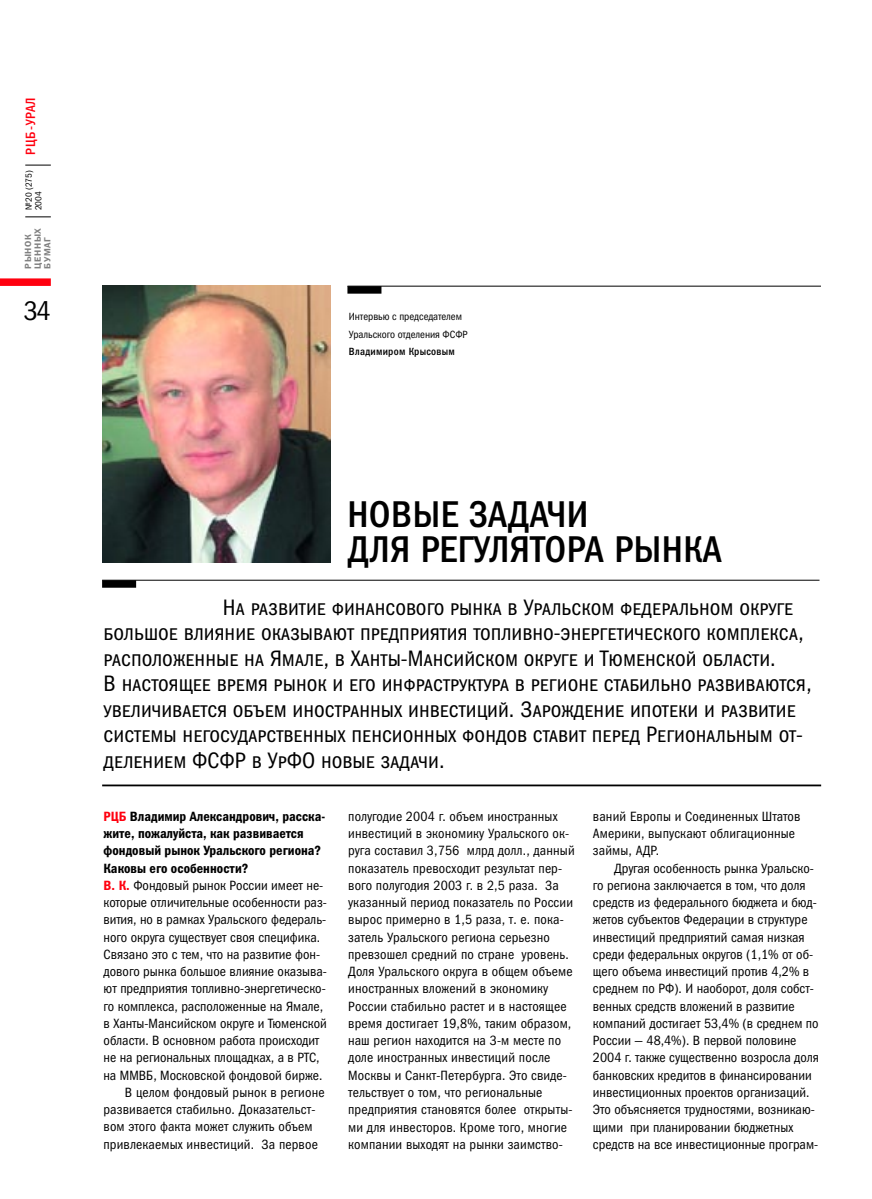
<style>
.page{position:relative;width:872px;height:1199px;background:#fff}
.page>*{position:absolute;margin:0;border:0;box-sizing:border-box;transform-origin:0 0}
.t1{font:37.5px/34.5px "Franklin Gothic Medi Cond C";letter-spacing:.01em;color:#000}
.t2{font:27px "Franklin Gothic Book Cond C";color:#000}
.t3{font:22.5px/25.5px "Franklin Gothic Book Cond SCC";color:#000}
.t4{font:13.5px/17.2px "Franklin Gothic Book Cond C";color:#000}
.t5{font:13.5px/17.2px "Franklin Gothic Demi Cond C";color:#000}
.t6{font:13.5px "Franklin Gothic Medi Cond C";letter-spacing:.05em;color:#ff000f}
.t7{font:10.5px/17.2px "Franklin Gothic Book Cond C";color:#000}
.t8{font:10.5px "Franklin Gothic Medi Cond C";letter-spacing:.025em;color:#000}
.t9{font:9px/9.8px "Franklin Gothic Demi C";letter-spacing:.06em;color:#808080}
.t10{font:9px/9.8px "Franklin Gothic Book Cond C";color:#000}
.s1{color:#ff000f}
.s2{font-family:"Franklin Gothic Demi Cond C";color:#ff000f}
</style>
<div class="page">
<div style="left:0;top:278px;width:51px;height:8px;background:#ff000f"></div>
<svg style="left:25px;top:217px;width:26px;height:1px"></svg>
<svg style="left:25px;top:165px;width:26px;height:1px"></svg>
<img style="left:102px;top:286px;width:228px;height:276px">
<div style="left:347px;top:286px;width:34px;height:8px;background:#000"></div>
<hr style="left:347px;top:286px;width:474px;height:1px;background:#000">
<hr style="left:102px;top:784px;width:719px;height:2px;background:#000">
<div style="left:102px;top:580px;width:34px;height:7px;background:#000"></div>
<hr style="left:102px;top:580px;width:717px;height:1px;background:#000">
<p class="t6" style="left:26px;top:154px;width:59px;rotate:-90deg">РЦБ-УРАЛ</p>
<p class="t10" style="left:25px;top:210px;width:42px;rotate:-90deg">№20 (275)<br>2004</p>
<p class="t9" style="left:24px;top:269px;width:42px;rotate:-90deg">РЫНОК<br>ЦЕННЫХ<br>БУМАГ</p>
<h2 class="t2" style="left:24px;top:301px;width:29px">34</h2>
<p class="t7" style="left:349px;top:309px;width:120px">Интервью с председателем<br>Уральского отделения ФСФР</p>
<p class="t8" style="left:349px;top:347px;width:107px">Владимиром Крысовым</p>
<h1 class="t1" style="left:347px;top:501px;width:376px">НОВЫЕ ЗАДАЧИ<br>ДЛЯ РЕГУЛЯТОРА РЫНКА</h1>
<p class="t3" style="left:104px;top:594px;width:709px;text-indent:119px">На развитие финансового рынка в Уральском федеральном округе большое влияние оказывают предприятия топливно-энергетического комплекса, расположенные на Ямале, в Ханты-Мансийском округе и Тюменской области.<br>В настоящее время рынок и его инфраструктура в регионе стабильно развиваются, увеличивается объем иностранных инвестиций. Зарождение ипотеки и развитие системы негосударственных пенсионных фондов ставит перед Региональным от&shy;делением ФСФР в УрФО новые задачи.</p>
<p class="t5" style="left:104px;top:809px;width:223px"><span class="s1">РЦБ</span> Владимир Александрович, расска&shy;жите, пожалуйста, как развивается фондовый рынок Уральского региона?<br>Каковы его особенности?</p>
<p class="t4" style="left:104px;top:878px;width:221px"><span class="s2">В. К.</span> Фондовый рынок России имеет не-</p>
<p class="t4" style="left:104px;top:895px;width:225px">которые отличительные особенности раз-</p>
<p class="t4" style="left:104px;top:912px;width:224px">вития, но в рамках Уральского федераль-</p>
<p class="t4" style="left:104px;top:929px;width:218px">ного округа существует своя специфика.</p>
<p class="t4" style="left:104px;top:947px;width:218px">Связано это с тем, что на развитие фон-</p>
<p class="t4" style="left:104px;top:964px;width:225px">дового рынка большое влияние оказыва-</p>
<p class="t4" style="left:104px;top:981px;width:224px">ют предприятия топливно-энергетическо-</p>
<p class="t4" style="left:104px;top:998px;width:221px">го комплекса, расположенные на Ямале,</p>
<p class="t4" style="left:104px;top:1016px;width:225px">в Ханты-Мансийском округе и Тюменской</p>
<p class="t4" style="left:104px;top:1033px;width:217px">области. В основном работа происходит</p>
<p class="t4" style="left:104px;top:1050px;width:217px">не на региональных площадках, а в РТС,</p>
<p class="t4" style="left:104px;top:1067px;width:220px">на ММВБ, Московской фондовой бирже.</p>
<p class="t4" style="left:125px;top:1085px;width:201px">В целом фондовый рынок в регионе</p>
<p class="t4" style="left:104px;top:1102px;width:213px">развивается стабильно. Доказательст-</p>
<p class="t4" style="left:104px;top:1119px;width:210px">вом этого факта может служить объем</p>
<p class="t4" style="left:104px;top:1136px;width:216px">привлекаемых инвестиций. За первое</p>
<p class="t4" style="left:348px;top:809px;width:228px">полугодие 2004 г. объем иностранных инвестиций в экономику Уральского ок&shy;руга составил 3,756 млрд долл., данный показатель превосходит результат пер&shy;вого полугодия 2003 г. в 2,5 раза. За указанный период показатель по России вырос примерно в 1,5 раза, т. е. пока&shy;затель Уральского региона серьезно превзошел средний по стране уровень.<br>Доля Уральского округа в общем объеме иностранных вложений в экономику России стабильно растет и в настоящее время достигает 19,8%, таким образом, наш регион находится на 3-м месте по доле иностранных инвестиций после Москвы и Санкт-Петербурга. Это свиде&shy;тельствует о том, что региональные предприятия становятся более открыты&shy;ми для инвесторов. Кроме того, многие компании выходят на рынки заимство-</p>
<p class="t4" style="left:593px;top:809px;width:209px">ваний Европы и Соединенных Штатов<br>Америки, выпускают облигационные займы, АДР.</p>
<p class="t4" style="left:593px;top:860px;width:227px;text-indent:21px">Другая особенность рынка Уральско&shy;го региона заключается в том, что доля средств из федерального бюджета и бюд&shy;жетов субъектов Федерации в структуре инвестиций предприятий самая низкая среди федеральных округов (1,1% от об&shy;щего объема инвестиций против 4,2% в среднем по РФ). И наоборот, доля собст&shy;венных средств вложений в развитие компаний достигает 53,4% (в среднем по России — 48,4%). В первой половине 2004 г. также существенно возросла доля банковских кредитов в финансировании инвестиционных проектов организаций.<br>Это объясняется трудностями, возникаю&shy;щими при планировании бюджетных средств на все инвестиционные програм-</p>
</div>
